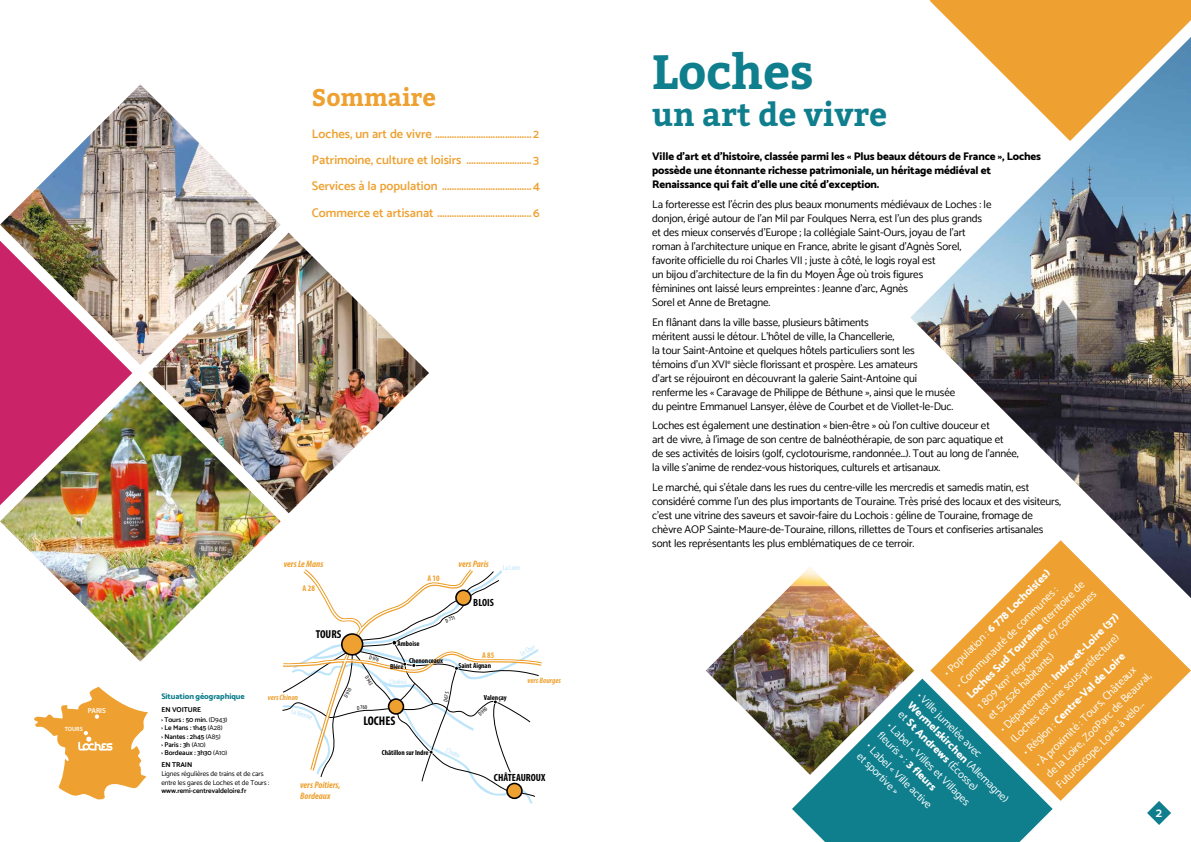
<style>
.page{position:relative;width:1191px;height:842px;background:#fff}
.page>*{position:absolute;margin:0;border:0;box-sizing:border-box;transform-origin:0 0}
.t1{font:700 48px "Bitter";color:#0f7e8d}
.t2{font:700 32px "Bitter";color:#0f7e8d}
.t3{font:700 24px "Bitter";color:#eea130}
.t4{font:700 13px "Catamaran";color:#fff}
.t5{font:700 condensed 12.6px "Myriad Pro";color:#000}
.t6{font:600 12.5px/26.3px "Catamaran";color:#eea130;text-align:justify}
.t7{font:700 condensed 11.5px "Myriad Pro";color:#000}
.t8{font:11px/14px "Catamaran";letter-spacing:-.01em;color:#000}
.t9{font:11px/14.7px "Catamaran";color:#fff}
.t10{font:800 11px/14px "Catamaran";letter-spacing:-.01em;color:#000}
.t11{font:800 11px "Catamaran";color:#fff}
.t12{font:700 condensed 10.5px "Myriad Pro";color:#000}
.t13{font:italic 700 condensed 9.4px/11.3px "Myriad Pro";color:#eea130}
.t14{font:700 condensed 8.4px "Myriad Pro";color:#eea130}
.t15{font:800 8px "Catamaran";letter-spacing:-.01em;color:#0f7e8d}
.t16{font:italic 700 condensed 7.9px "Myriad Pro";color:#eea130}
.t17{font:700 condensed 7.3px "Myriad Pro";color:#000}
.t18{font:condensed 7.3px "Myriad Pro";letter-spacing:-.005em;color:#bce4fa}
.t19{font:600 7.3px "Myriad Pro";letter-spacing:.01em;color:#fff}
.t20{font:600 7px/8.4px "Catamaran";letter-spacing:-.01em;color:#000}
.t21{font:7px/8.4px "Catamaran";letter-spacing:-.01em;color:#000}
.t22{font:700 7px "Catamaran";letter-spacing:-.01em;color:#000}
.t23{font:condensed 6.8px "Myriad Pro";color:#bce4fa}
.t24{font:600 6.1px "Myriad Pro";letter-spacing:.01em;color:#fff}
.t25{font:condensed 5.8px "Myriad Pro";color:#000}
.s1{font-weight:700}
.s2{font-weight:400}
.s3{font-weight:800}
</style>
<div class="page">
<svg style="left:282px;top:569px;width:260px;height:235px"></svg>
<svg style="left:34px;top:687px;width:114px;height:112px"></svg>
<img style="left:148px;top:233px;width:281px;height:280px">
<img style="left:0;top:381px;width:281px;height:281px">
<img style="left:0;top:84px;width:281px;height:281px">
<img style="left:0;top:241px;width:132px;height:264px">
<svg style="left:1147px;top:801px;width:24px;height:24px"></svg>
<svg style="left:929px;top:0;width:262px;height:37px"></svg>
<svg style="left:930px;top:598px;width:261px;height:203px;fill:#eea130"></svg>
<img style="left:706px;top:567px;width:208px;height:190px">
<svg style="left:792px;top:679px;width:260px;height:163px;fill:#0f7e8d"></svg>
<img style="left:910px;top:37px;width:281px;height:561px">
<h3 class="t3" style="left:312px;top:83px;width:125px">Sommaire</h3>
<p class="t6" style="left:312px;top:120px;width:229px">Loches, un art de vivre ........................................2<br>Patrimoine, culture et loisirs ...........................3<br>Services à la population .....................................4<br>Commerce et artisanat .......................................6</p>
<p class="t19" style="left:88px;top:705px;width:20px">PARIS</p>
<p class="t24" style="left:65px;top:725px;width:20px">TOURS</p>
<p class="t13" style="left:284px;top:558px;width:41px">vers Le Mans</p>
<p class="t14" style="left:303px;top:583px;width:14px">A 28</p>
<p class="t7" style="left:316px;top:627px;width:27px">TOURS</p>
<p class="t25" style="left:370px;top:653px;width:12px;rotate:17deg">D 976</p>
<p class="t14" style="left:427px;top:573px;width:14px">A 10</p>
<p class="t13" style="left:458px;top:558px;width:32px">vers Paris</p>
<p class="t12" style="left:473px;top:596px;width:22px">BLOIS</p>
<p class="t17" style="left:397px;top:639px;width:23px">Amboise</p>
<p class="t25" style="left:444px;top:618px;width:12px;rotate:-23deg">D 751</p>
<p class="t17" style="left:409px;top:656px;width:36px">Chenonceaux</p>
<p class="t17" style="left:390px;top:662px;width:15px">Bléré</p>
<p class="t14" style="left:482px;top:650px;width:14px">A 85</p>
<p class="t17" style="left:458px;top:661px;width:34px">Saint Aignan</p>
<p class="t18" style="left:503px;top:563px;width:19px">La Loire</p>
<p class="t18" style="left:518px;top:650px;width:18px;rotate:-29deg">Le Cher</p>
<p class="t25" style="left:369px;top:674px;width:12px;rotate:60deg">D 943</p>
<p class="t23" style="left:389px;top:677px;width:19px;rotate:1deg">L’Indrois</p>
<p class="t25" style="left:342px;top:695px;width:12px;rotate:-61deg">D 910</p>
<p class="t15" style="left:161px;top:692px;width:85px">Situation géographique</p>
<p class="t20" style="left:161px;top:704px;width:67px;line-height:9.8px"><span class="s1">EN VOITURE<br></span>› Tours : 50 min. <span class="s2">(D943)</span></p>
<p class="t20" style="left:161px;top:723px;width:67px">› Le Mans : 1h45 <span class="s2">(A28)<br></span>› Nantes : 2h45 <span class="s2">(A85)<br></span>› Paris : 3h <span class="s2">(A10)<br></span>› Bordeaux : 3h30 <span class="s2">(A10)</span></p>
<p class="t22" style="left:161px;top:760px;width:32px">EN TRAIN</p>
<p class="t21" style="left:161px;top:770px;width:110px">Lignes régulières de trains et de cars entre les gares de Loches et de Tours :</p>
<p class="t20" style="left:161px;top:786px;width:87px">www.remi-centrevaldeloire.fr</p>
<p class="t16" style="left:268px;top:693px;width:32px">vers Chinon</p>
<p class="t25" style="left:357px;top:704px;width:12px;rotate:-4deg">D 760</p>
<p class="t18" style="left:292px;top:707px;width:23px;rotate:16deg">La Vienne</p>
<p class="t5" style="left:363px;top:713px;width:33px">LOCHES</p>
<p class="t17" style="left:382px;top:748px;width:48px">Châtillon sur Indre</p>
<p class="t13" style="left:300px;top:778px;width:42px">vers Poitiers,<br>Bordeaux</p>
<p class="t25" style="left:442px;top:701px;width:12px;rotate:-80deg">D 675</p>
<p class="t18" style="left:448px;top:745px;width:16px;rotate:28deg">L’Indre</p>
<p class="t17" style="left:484px;top:693px;width:24px">Valençay</p>
<p class="t25" style="left:477px;top:712px;width:12px;rotate:-42deg">D 960</p>
<p class="t16" style="left:527px;top:675px;width:35px">vers Bourges</p>
<p class="t12" style="left:494px;top:771px;width:53px">CHÂTEAUROUX</p>
<h1 class="t1" style="left:652px;top:43px;width:163px">Loches</h1>
<h2 class="t2" style="left:652px;top:96px;width:236px">un art de vivre</h2>
<p class="t10" style="left:652px;top:149px;width:390px">Ville d’art et d’histoire, classée parmi les « Plus beaux détours de France », Loches possède une étonnante richesse patrimoniale, un héritage médiéval et<br>Renaissance qui fait d’elle une cité d’exception.</p>
<p class="t8" style="left:652px;top:197px;width:341px">La forteresse est l’écrin des plus beaux monuments médiévaux de Loches : le donjon, érigé autour de l’an Mil par Foulques Nerra, est l’un des plus grands et des mieux conservés d’Europe ; la collégiale Saint-Ours, joyau de l’art roman à l’architecture unique en France, abrite le gisant d’Agnès Sorel, favorite officielle du roi Charles VII ; juste à côté, le logis royal est<br>un bijou d’architecture de la fin du Moyen Âge où trois figures<br>féminines ont laissé leurs empreintes : Jeanne d’arc, Agnès<br>Sorel et Anne de Bretagne.</p>
<p class="t8" style="left:652px;top:315px;width:304px">En flânant dans la ville basse, plusieurs bâtiments<br>méritent aussi le détour. L’hôtel de ville, la Chancellerie,<br>la tour Saint-Antoine et quelques hôtels particuliers sont les<br>témoins d’un XVI<sup>e</sup> siècle florissant et prospère. Les amateurs<br>d’art se réjouiront en découvrant la galerie Saint-Antoine qui renferme les « Caravage de Philippe de Béthune », ainsi que le musée du peintre Emmanuel Lansyer, élève de Courbet et de Viollet-le-Duc.</p>
<p class="t8" style="left:652px;top:418px;width:368px">Loches est également une destination « bien-être » où l’on cultive douceur et<br>art de vivre, à l’image de son centre de balnéothérapie, de son parc aquatique et<br>de ses activités de loisirs (golf, cyclotourisme, randonnée...). Tout au long de l’année, la ville s’anime de rendez-vous historiques, culturels et artisanaux.</p>
<p class="t8" style="left:652px;top:480px;width:410px">Le marché, qui s’étale dans les rues du centre-ville les mercredis et samedis matin, est considéré comme l’un des plus importants de Touraine. Très prisé des locaux et des visiteurs, c’est une vitrine des saveurs et savoir-faire du Lochois : géline de Touraine, fromage de chèvre AOP Sainte-Maure-de-Touraine, rillons, rillettes de Tours et confiseries artisanales sont les représentants les plus emblématiques de ce terroir.</p>
<p class="t11" style="left:941px;top:669px;width:147px;rotate:-45deg"><span class="s2">• Population :</span> 6 778 Lochois(es)</p>
<p class="t9" style="left:953px;top:681px;width:165px;rotate:-45deg">• Communauté de communes :<br><span class="s3">Loches Sud Touraine</span> (territoire de<br>1 809 km<sup>2</sup> regroupant 67 communes et 52 526 habitants)</p>
<p class="t9" style="left:996px;top:725px;width:165px;rotate:-45deg">• Département : <span class="s3">Indre-et-Loire (37) </span>(Loches est une sous-préfecture)</p>
<p class="t11" style="left:1020px;top:748px;width:141px;rotate:-45deg"><span class="s2">• Région :</span> Centre-Val de Loire</p>
<p class="t9" style="left:1032px;top:760px;width:146px;rotate:-45deg">• À proximité : Tours, Châteaux de la Loire, ZooParc de Beauval,<br>Futuroscope, Loire à vélo...</p>
<p class="t9" style="left:923px;top:689px;width:139px;line-height:13.2px;rotate:45deg">• Ville jumelée avec<br><span class="s3">Wermelskirchen</span> (Allemagne) et <span class="s3">St Andrews</span> (Écosse)</p>
<p class="t9" style="left:893px;top:719px;width:114px;line-height:13.2px;rotate:45deg">• Label « Villes et Villages fl euris » : <span class="s3">3 fleurs</span></p>
<p class="t9" style="left:873px;top:740px;width:89px;line-height:13.2px;rotate:45deg">• Label « Ville active et sportive »</p>
<p class="t4" style="left:1156px;top:804px;width:8px">2</p>
</div>
